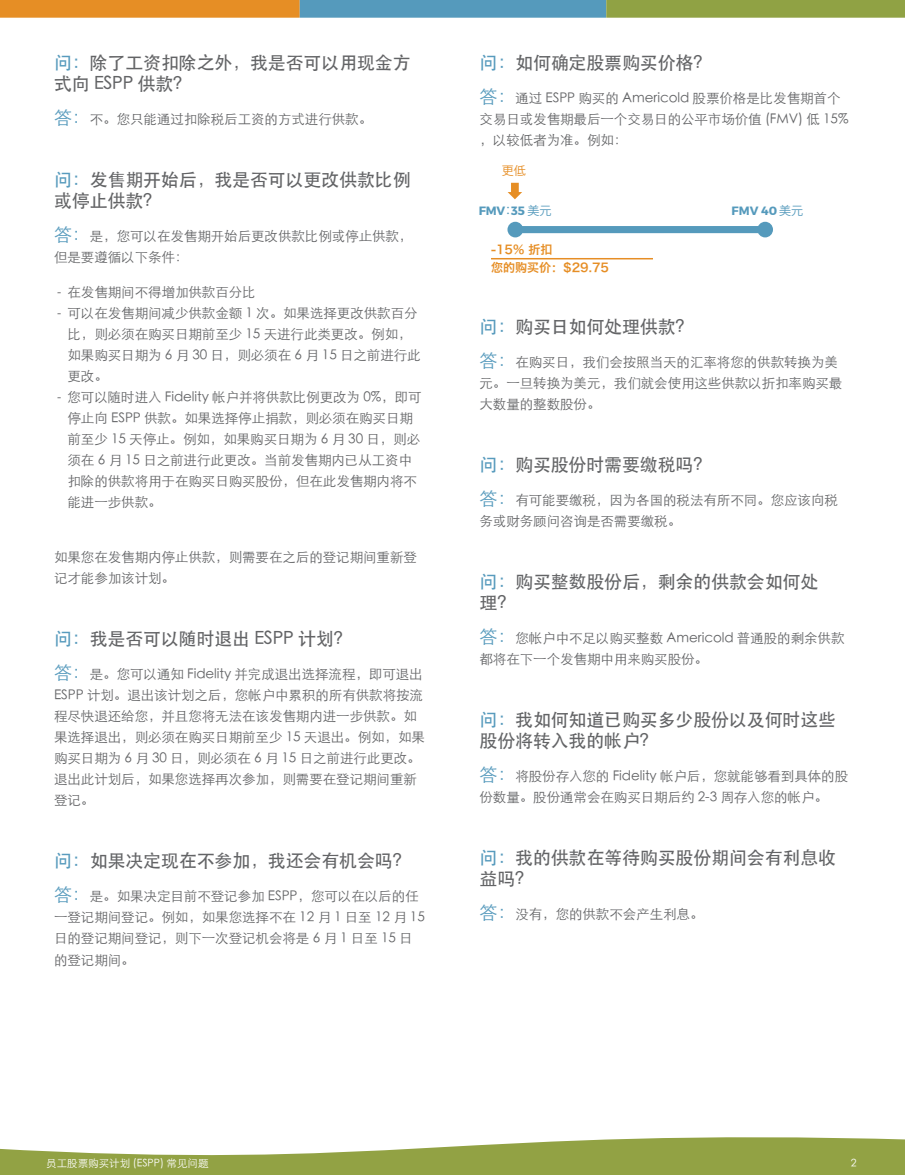
<style>
.page{position:relative;width:905px;height:1175px;background:#fff}
.page>*{position:absolute;margin:0;border:0;box-sizing:border-box;transform-origin:0 0}
.t1{font:500 18px/21px "ST Heiti SC";letter-spacing:-.01em;color:#636466}
.t2{font:300 13.5px/21px "ST Heiti SC";letter-spacing:-.005em;color:#636466}
.t3{font:12px/18px "Hiragino Sans GB W6";color:#e68e25}
.t4{font:700 12px "Montserrat";color:#559abc}
.t5{font:12px "Koz Go Pr 6 N";color:#e68e25}
.t6{font:300 10.5px "ST Heiti SC";color:#fff}
.s1{color:#589bbd}
.s2{font-size:18px;color:#589bbd}
.s3{font-family:"Montserrat"}
.s4{font-family:"Koz Go Pr 6 N";font-weight:400}
</style>
<div class="page">
<svg style="left:0;top:1137px;width:904px;height:37px;fill:#92a244"></svg>
<div style="left:0;top:0;width:300px;height:19px;background:#e68e25"></div>
<div style="left:300px;top:0;width:306px;height:19px;background:#559abc"></div>
<div style="left:606px;top:0;width:298px;height:19px;background:#90a244"></div>
<hr style="left:0;top:18px;width:904px;height:2px;background:#fff">
<div style="left:512px;top:226px;width:252px;height:7px;background:#559abc"></div>
<div style="left:507px;top:222px;width:16px;height:15px;background:#559abc;border-radius:50%"></div>
<div style="left:757px;top:222px;width:16px;height:15px;background:#559abc;border-radius:50%"></div>
<hr style="left:491px;top:258px;width:162px;height:1px;background:#e68e25">
<svg style="left:507px;top:183px;width:15px;height:16px"></svg>
<h1 class="t1" style="left:54px;top:51px;width:358px"><span class="s1">问：</span>除了工资扣除之外，我是否可以用现金方式向 ESPP 供款？</h1>
<p class="t2" style="left:54px;top:107px;width:319px"><span class="s2">答：</span>不。您只能通过扣除税后工资的方式进行供款。</p>
<h1 class="t1" style="left:54px;top:168px;width:358px"><span class="s1">问：</span>发售期开始后，我是否可以更改供款比例或停止供款？</h1>
<p class="t2" style="left:54px;top:224px;width:360px"><span class="s2">答：</span>是，您可以在发售期开始后更改供款比例或停止供款，但是要遵循以下条件：</p>
<p class="t2" style="left:57px;top:280px;width:200px"><span class="s3">-</span> 在发售期间不得增加供款百分比</p>
<p class="t2" style="left:68px;top:301px;width:355px;text-indent:-11px"><span class="s3">-</span> 可以在发售期间减少供款金额 1 次。如果选择更改供款百分比，则必须在购买日期前至少 15 天进行此类更改。例如，如果购买日期为 6 月 30 日，则必须在 6 月 15 日之前进行此更改。</p>
<p class="t2" style="left:68px;top:385px;width:355px;text-indent:-11px"><span class="s3">-</span> 您可以随时进入 Fidelity 帐户并将供款比例更改为 0%，即可停止向 ESPP 供款。如果选择停止捐款，则必须在购买日期前至少 15 天停止。例如，如果购买日期为 6 月 30 日，则必须在 6 月 15 日之前进行此更改。当前发售期内已从工资中扣除的供款将用于在购买日购买股份，但在此发售期内将不能进一步供款。</p>
<p class="t2" style="left:54px;top:545px;width:364px">如果您在发售期内停止供款，则需要在之后的登记期间重新登记才能参加该计划。</p>
<h1 class="t1" style="left:54px;top:627px;width:299px"><span class="s1">问：</span>我是否可以随时退出 ESPP 计划？</h1>
<p class="t2" style="left:54px;top:662px;width:372px"><span class="s2">答：</span>是。您可以通知 Fidelity 并完成退出选择流程，即可退出<br>ESPP 计划。退出该计划之后，您帐户中累积的所有供款将按流程尽快退还给您，并且您将无法在该发售期内进一步供款。如果选择退出，则必须在购买日期前至少 15 天退出。例如，如果购买日期为 6 月 30 日，则必须在 6 月 15 日之前进行此更改。退出此计划后，如果您选择再次参加，则需要在登记期间重新登记。</p>
<h1 class="t1" style="left:54px;top:849px;width:358px"><span class="s1">问：</span>如果决定现在不参加，我还会有机会吗？</h1>
<p class="t2" style="left:54px;top:884px;width:372px"><span class="s2">答：</span>是。如果决定目前不登记参加 ESPP，您可以在以后的任一登记期间登记。例如，如果您选择不在 12 月 1 日至 12 月 15日的登记期间登记，则下一次登记机会将是 6 月 1 日至 15 日的登记期间。</p>
<h1 class="t1" style="left:479px;top:51px;width:233px"><span class="s1">问：</span>如何确定股票购买价格？</h1>
<p class="t2" style="left:479px;top:86px;width:370px"><span class="s2">答：</span>通过 ESPP 购买的 Americold 股票价格是比发售期首个交易日或发售期最后一个交易日的公平市场价值 (FMV) 低 15%，以较低者为准。例如：</p>
<p class="t5" style="left:501px;top:164px;width:25px">更低</p>
<p class="t4" style="left:478px;top:203px;width:74px">FMV<span class="s4">：</span>35 <span class="s4">美元</span></p>
<p class="t4" style="left:731px;top:203px;width:73px">FMV 40 <span class="s4">美元</span></p>
<p class="t3" style="left:491px;top:240px;width:119px">-15% 折扣<br>您的购买价：$29.75</p>
<h1 class="t1" style="left:479px;top:315px;width:216px"><span class="s1">问：</span>购买日如何处理供款？</h1>
<p class="t2" style="left:479px;top:350px;width:364px"><span class="s2">答：</span>在购买日，我们会按照当天的汇率将您的供款转换为美元。一旦转换为美元，我们就会使用这些供款以折扣率购买最大数量的整数股份。</p>
<h1 class="t1" style="left:479px;top:453px;width:233px"><span class="s1">问：</span>购买股份时需要缴税吗？</h1>
<p class="t2" style="left:479px;top:488px;width:360px"><span class="s2">答：</span>有可能要缴税，因为各国的税法有所不同。您应该向税务或财务顾问咨询是否需要缴税。</p>
<h1 class="t1" style="left:479px;top:570px;width:340px"><span class="s1">问：</span>购买整数股份后，剩余的供款会如何处理？</h1>
<p class="t2" style="left:479px;top:626px;width:366px"><span class="s2">答：</span>您帐户中不足以购买整数 Americold 普通股的剩余供款都将在下一个发售期中用来购买股份。</p>
<h1 class="t1" style="left:479px;top:708px;width:358px"><span class="s1">问：</span>我如何知道已购买多少股份以及何时这些股份将转入我的帐户？</h1>
<p class="t2" style="left:479px;top:764px;width:370px"><span class="s2">答：</span>将股份存入您的 Fidelity 帐户后，您就能够看到具体的股份数量。股份通常会在购买日期后约 2-3 周存入您的帐户。</p>
<h1 class="t1" style="left:479px;top:846px;width:358px"><span class="s1">问：</span>我的供款在等待购买股份期间会有利息收益吗？</h1>
<p class="t2" style="left:479px;top:902px;width:225px"><span class="s2">答：</span>没有，您的供款不会产生利息。</p>
<p class="t6" style="left:46px;top:1153px;width:164px">员工股票购买计划 (ESPP) 常见问题</p>
<p class="t6" style="left:850px;top:1153px;width:7px">2</p>
</div>
